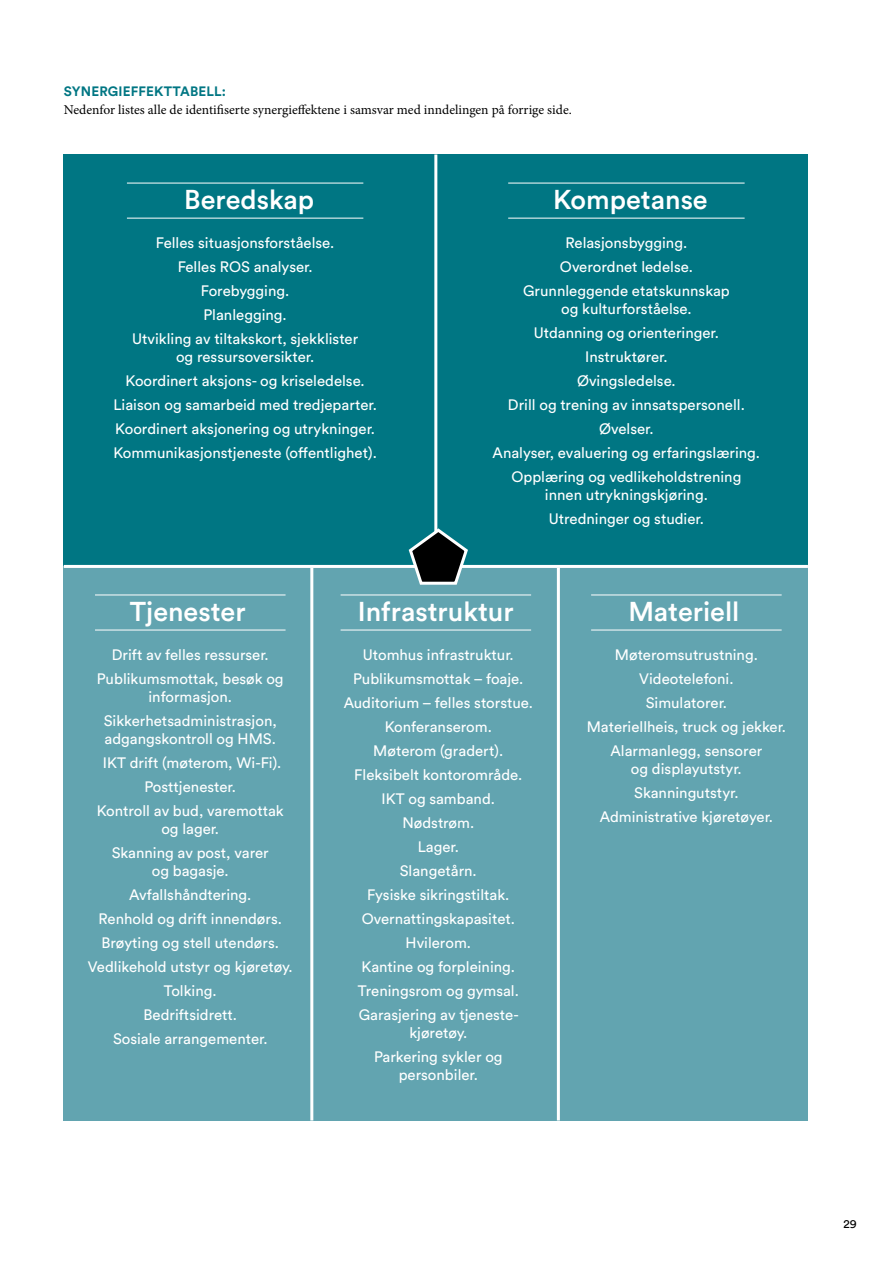
<style>
.page{position:relative;width:893px;height:1263px;background:#fff}
.page>*{position:absolute;margin:0;border:0;box-sizing:border-box;transform-origin:0 0}
.t1{font:500 27px "Circular Std";color:#fff}
.t2{font:15px/24px "Circular Std";color:#fff;text-align:center}
.t3{font:13.5px "Minion Pro";color:#000}
.t4{font:700 13.5px "Circular Std";letter-spacing:.01em;color:#007683}
.t5{font:12px "Circular Std";color:#000}
</style>
<div class="page">
<div style="left:64px;top:154px;width:372px;height:412px;background:#007683"></div>
<div style="left:64px;top:566px;width:248px;height:554px;background:#62a4b0"></div>
<div style="left:312px;top:566px;width:248px;height:554px;background:#62a4b0"></div>
<div style="left:560px;top:566px;width:248px;height:554px;background:#62a4b0"></div>
<div style="left:436px;top:154px;width:372px;height:412px;background:#007683"></div>
<hr style="left:434px;top:154px;width:3px;height:412px;background:#fff">
<hr style="left:310px;top:568px;width:3px;height:552px;background:#fff">
<hr style="left:557px;top:568px;width:3px;height:552px;background:#fff">
<hr style="left:64px;top:565px;width:744px;height:3px;background:#fff">
<hr style="left:127px;top:183px;width:236px;height:1px;background:#fff">
<hr style="left:508px;top:183px;width:237px;height:1px;background:#fff">
<hr style="left:341px;top:595px;width:190px;height:1px;background:#fff">
<hr style="left:591px;top:595px;width:191px;height:1px;background:#fff">
<hr style="left:95px;top:595px;width:191px;height:1px;background:#fff">
<hr style="left:127px;top:218px;width:236px;height:1px;background:#fff">
<hr style="left:508px;top:218px;width:237px;height:1px;background:#fff">
<hr style="left:341px;top:630px;width:190px;height:1px;background:#fff">
<hr style="left:591px;top:630px;width:191px;height:1px;background:#fff">
<hr style="left:95px;top:630px;width:191px;height:1px;background:#fff">
<svg style="left:407px;top:526px;width:63px;height:59px"></svg>
<p class="t4" style="left:64px;top:83px;width:164px">SYNERGIEFFEKTTABELL:</p>
<p class="t3" style="left:64px;top:101px;width:509px">Nedenfor listes alle de identifiserte synergieffektene i samsvar med inndelingen på forrige side.</p>
<h1 class="t1" style="left:184px;top:182px;width:131px">Beredskap</h1>
<p class="t2" style="left:132px;top:230px;width:228px">Felles situasjonsforståelse.<br>Felles ROS analyser.<br>Forebygging.<br>Planlegging.<br>Utvikling av tiltakskort, sjekklister</p>
<p class="t2" style="left:113px;top:344px;width:265px">og ressursoversikter.<br>Koordinert aksjons- og kriseledelse.<br>Liaison og samarbeid med tredjeparter.<br>Koordinert aksjonering og utrykninger.<br>Kommunikasjonstjeneste (offentlighet).</p>
<h1 class="t1" style="left:553px;top:182px;width:156px">Kompetanse</h1>
<p class="t2" style="left:523px;top:230px;width:208px">Relasjonsbygging.<br>Overordnet ledelse.<br>Grunnleggende etatskunnskap</p>
<p class="t2" style="left:493px;top:296px;width:269px">og kulturforståelse.<br>Utdanning og orienteringer.<br>Instruktører.<br>Øvingsledelse.<br>Drill og trening av innsatspersonell.<br>Øvelser.<br>Analyser, evaluering og erfaringslæring.<br>Opplæring og vedlikeholdstrening</p>
<p class="t2" style="left:545px;top:482px;width:165px;text-align:left">innen utrykningskjøring.<br>Utredninger og studier.</p>
<h1 class="t1" style="left:130px;top:595px;width:117px">Tjenester</h1>
<h1 class="t1" style="left:358px;top:595px;width:157px">Infrastruktur</h1>
<h1 class="t1" style="left:628px;top:595px;width:113px">Materiell</h1>
<p class="t2" style="left:97px;top:642px;width:188px">Drift av felles ressurser.<br>Publikumsmottak, besøk og</p>
<p class="t2" style="left:104px;top:684px;width:175px">informasjon.<br>Sikkerhetsadministrasjon,</p>
<p class="t2" style="left:97px;top:726px;width:188px">adgangskontroll og HMS.<br>IKT drift (møterom, Wi-Fi).<br>Posttjenester.<br>Kontroll av bud, varemottak</p>
<p class="t2" style="left:112px;top:816px;width:159px">og lager.<br>Skanning av post, varer</p>
<p class="t2" style="left:88px;top:858px;width:206px">og bagasje.<br>Avfallshåndtering.<br>Renhold og drift innendørs.<br>Brøyting og stell utendørs.<br>Vedlikehold utstyr og kjøretøy.<br>Tolking.<br>Bedriftsidrett.<br>Sosiale arrangementer.</p>
<p class="t2" style="left:344px;top:642px;width:191px">Utomhus infrastruktur.<br>Publikumsmottak – foaje.<br>Auditorium – felles storstue.<br>Konferanserom.<br>Møterom (gradert).<br>Fleksibelt kontorområde.<br>IKT og samband.<br>Nødstrøm.<br>Lager.<br>Slangetårn.<br>Fysiske sikringstiltak.<br>Overnattingskapasitet.<br>Hvilerom.<br>Kantine og forpleining.<br>Treningsrom og gymsal.<br>Garasjering av tjeneste-</p>
<p class="t2" style="left:374px;top:1020px;width:130px">kjøretøy.<br>Parkering sykler og</p>
<p class="t2" style="left:399px;top:1062px;width:81px">personbiler.</p>
<p class="t2" style="left:587px;top:642px;width:201px">Møteromsutrustning.<br>Videotelefoni.<br>Simulatorer.<br>Materiellheis, truck og jekker.<br>Alarmanlegg, sensorer</p>
<p class="t2" style="left:600px;top:756px;width:175px">og displayutstyr.<br>Skanningutstyr.<br>Administrative kjøretøyer.</p>
<p class="t5" style="left:843px;top:1216px;width:15px">29</p>
</div>
